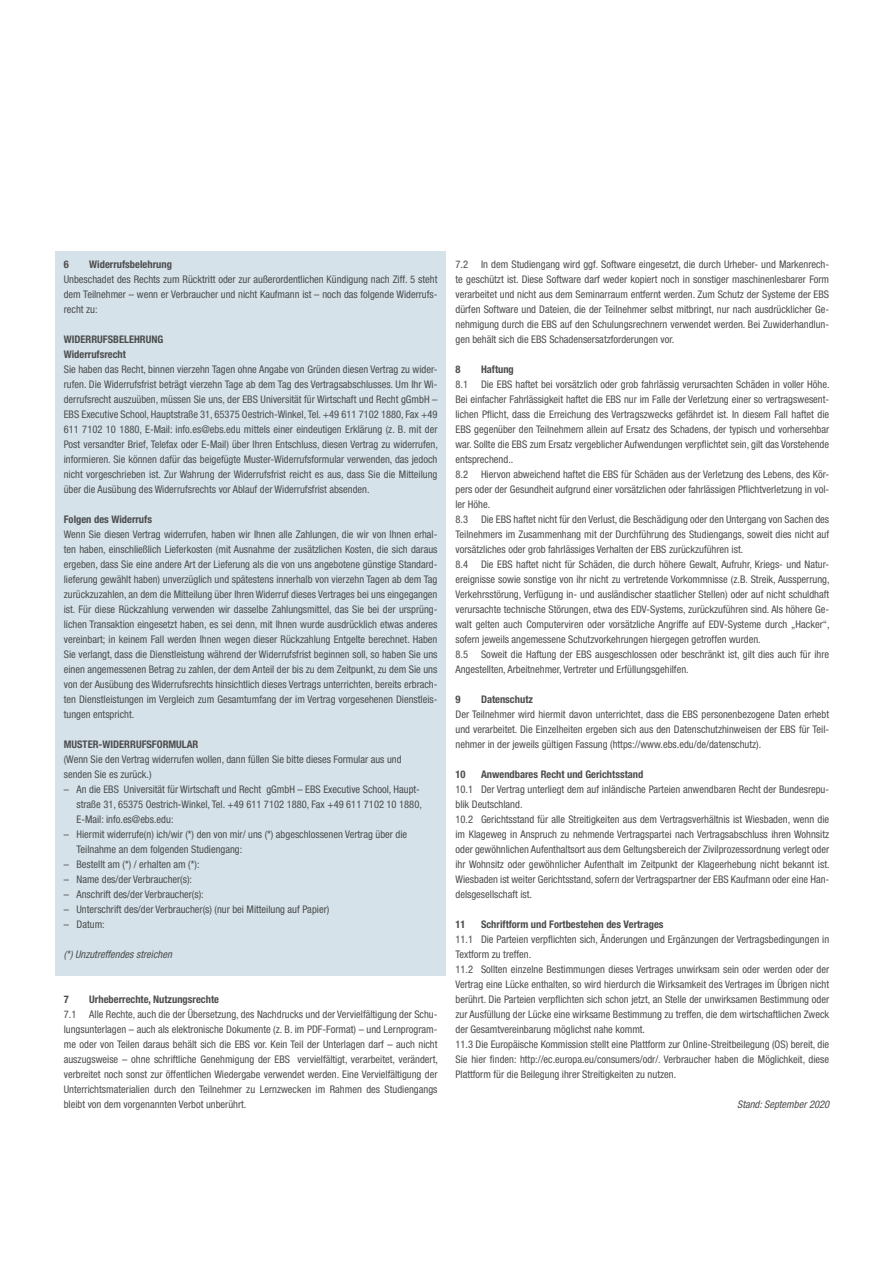
<style>
.page{position:relative;width:893px;height:1263px;background:#fff}
.page>*{position:absolute;margin:0;border:0;box-sizing:border-box;transform-origin:0 0}
.t1{font:condensed 10.5px/15px "Helvetica Neue";color:#4b4c4d;text-align:justify}
.t2{font:700 condensed 10.5px "Helvetica Neue";color:#4b4c4d}
.t3{font:italic condensed 10.5px "Helvetica Neue";color:#4b4c4d}
</style>
<div class="page">
<div style="left:55px;top:251px;width:391px;height:724px;background:#d5e2e9"></div>
<p class="t2" style="left:64px;top:257px;width:7px">6</p>
<p class="t2" style="left:89px;top:257px;width:84px">Widerrufsbelehrung</p>
<p class="t1" style="left:64px;top:271px;width:375px">Unbeschadet des Rechts zum Rücktritt oder zur außerordentlichen Kündigung nach Ziff. 5 steht dem Teilnehmer – wenn er Verbraucher und nicht Kaufmann ist – noch das folgende Widerrufs&shy;recht zu:</p>
<p class="t2" style="left:64px;top:332px;width:101px">WIDERRUFSBELEHRUNG</p>
<p class="t2" style="left:64px;top:347px;width:64px">Widerrufsrecht</p>
<p class="t1" style="left:64px;top:361px;width:376px">Sie haben das Recht, binnen vierzehn Tagen ohne Angabe von Gründen diesen Vertrag zu wider&shy;rufen. Die Widerrufsfrist beträgt vierzehn Tage ab dem Tag des Vertragsabschlusses. Um Ihr Wi&shy;derrufsrecht auszuüben, müssen Sie uns, der EBS Universität für Wirtschaft und Recht gGmbH – EBS Executive School, Hauptstraße 31, 65375 Oestrich-Winkel, Tel. +49 611 7102 1880, Fax +49<br>611 7102 10 1880, E-Mail: info.es@ebs.edu mittels einer eindeutigen Erklärung (z. B. mit der Post versandter Brief, Telefax oder E-Mail) über Ihren Entschluss, diesen Vertrag zu widerrufen, informieren. Sie können dafür das beigefügte Muster-Widerrufsformular verwenden, das jedoch nicht vorgeschrieben ist. Zur Wahrung der Widerrufsfrist reicht es aus, dass Sie die Mitteilung über die Ausübung des Widerrufsrechts vor Ablauf der Widerrufsfrist absenden.</p>
<p class="t2" style="left:64px;top:512px;width:90px">Folgen des Widerrufs</p>
<p class="t1" style="left:64px;top:526px;width:375px">Wenn Sie diesen Vertrag widerrufen, haben wir Ihnen alle Zahlungen, die wir von Ihnen erhal&shy;ten haben, einschließlich Lieferkosten (mit Ausnahme der zusätzlichen Kosten, die sich daraus ergeben, dass Sie eine andere Art der Lieferung als die von uns angebotene günstige Standard&shy;lieferung gewählt haben) unverzüglich und spätestens innerhalb von vierzehn Tagen ab dem Tag zurückzuzahlen, an dem die Mitteilung über Ihren Widerruf dieses Vertrages bei uns eingegangen ist. Für diese Rückzahlung verwenden wir dasselbe Zahlungsmittel, das Sie bei der ursprüng&shy;lichen Transaktion eingesetzt haben, es sei denn, mit Ihnen wurde ausdrücklich etwas anderes vereinbart; in keinem Fall werden Ihnen wegen dieser Rückzahlung Entgelte berechnet. Haben Sie verlangt, dass die Dienstleistung während der Widerrufsfrist beginnen soll, so haben Sie uns einen angemessenen Betrag zu zahlen, der dem Anteil der bis zu dem Zeitpunkt, zu dem Sie uns von der Ausübung des Widerrufsrechts hinsichtlich dieses Vertrags unterrichten, bereits erbrach&shy;ten Dienstleistungen im Vergleich zum Gesamtumfang der im Vertrag vorgesehenen Dienstleis&shy;tungen entspricht.</p>
<p class="t2" style="left:64px;top:737px;width:136px">MUSTER-WIDERRUFSFORMULAR</p>
<p class="t1" style="left:64px;top:751px;width:339px">(Wenn Sie den Vertrag widerrufen wollen, dann füllen Sie bitte dieses Formular aus und senden Sie es zurück.)</p>
<p class="t1" style="left:77px;top:781px;width:347px;text-align:left;text-indent:-13px">– An die EBS Universität für Wirtschaft und Recht gGmbH – EBS Executive School, Haupt&shy;straße 31, 65375 Oestrich-Winkel, Tel. +49 611 7102 1880, Fax +49 611 7102 10 1880,<br>E-Mail: info.es@ebs.edu:</p>
<p class="t1" style="left:77px;top:826px;width:332px;text-indent:-13px">– Hiermit widerrufe(n) ich/wir (*) den von mir/ uns (*) abgeschlossenen Vertrag über die<br>Teilnahme an dem folgenden Studiengang:</p>
<p class="t1" style="left:64px;top:856px;width:137px">– Bestellt am (*) / erhalten am (*):</p>
<p class="t1" style="left:64px;top:871px;width:130px">– Name des/der Verbraucher(s):</p>
<p class="t1" style="left:64px;top:886px;width:142px">– Anschrift des/der Verbraucher(s):</p>
<p class="t1" style="left:64px;top:901px;width:267px">– Unterschrift des/der Verbraucher(s) (nur bei Mitteilung auf Papier)</p>
<p class="t1" style="left:64px;top:916px;width:43px">– Datum:</p>
<p class="t3" style="left:64px;top:948px;width:110px">(*) Unzutreffendes streichen</p>
<p class="t2" style="left:64px;top:992px;width:7px">7</p>
<p class="t2" style="left:89px;top:992px;width:131px">Urheberrechte, Nutzungsrechte</p>
<p class="t1" style="left:64px;top:1006px;width:376px">7.1 Alle Rechte, auch die der Übersetzung, des Nachdrucks und der Vervielfältigung der Schu&shy;lungsunterlagen – auch als elektronische Dokumente (z. B. im PDF-Format) – und Lernprogram&shy;me oder von Teilen daraus behält sich die EBS vor. Kein Teil der Unterlagen darf – auch nicht auszugsweise – ohne schriftliche Genehmigung der EBS vervielfältigt, verarbeitet, verändert, verbreitet noch sonst zur öffentlichen Wiedergabe verwendet werden. Eine Vervielfältigung der Unterrichtsmaterialien durch den Teilnehmer zu Lernzwecken im Rahmen des Studiengangs bleibt von dem vorgenannten Verbot unberührt.</p>
<p class="t1" style="left:455px;top:256px;width:375px">7.2 In dem Studiengang wird ggf. Software eingesetzt, die durch Urheber- und Markenrech&shy;te geschützt ist. Diese Software darf weder kopiert noch in sonstiger maschinenlesbarer Form verarbeitet und nicht aus dem Seminarraum entfernt werden. Zum Schutz der Systeme der EBS dürfen Software und Dateien, die der Teilnehmer selbst mitbringt, nur nach ausdrücklicher Ge&shy;nehmigung durch die EBS auf den Schulungsrechnern verwendet werden. Bei Zuwiderhandlun&shy;gen behält sich die EBS Schadensersatzforderungen vor.</p>
<p class="t2" style="left:455px;top:363px;width:7px">8</p>
<p class="t2" style="left:481px;top:363px;width:34px">Haftung</p>
<p class="t1" style="left:455px;top:376px;width:376px">8.1 Die EBS haftet bei vorsätzlich oder grob fahrlässig verursachten Schäden in voller Höhe.<br>Bei einfacher Fahrlässigkeit haftet die EBS nur im Falle der Verletzung einer so vertragswesent&shy;lichen Pflicht, dass die Erreichung des Vertragszwecks gefährdet ist. In diesem Fall haftet die EBS gegenüber den Teilnehmern allein auf Ersatz des Schadens, der typisch und vorhersehbar war. Sollte die EBS zum Ersatz vergeblicher Aufwendungen verpflichtet sein, gilt das Vorstehende entsprechend..</p>
<p class="t1" style="left:455px;top:466px;width:375px">8.2 Hiervon abweichend haftet die EBS für Schäden aus der Verletzung des Lebens, des Kör&shy;pers oder der Gesundheit aufgrund einer vorsätzlichen oder fahrlässigen Pflichtverletzung in vol&shy;ler Höhe.</p>
<p class="t1" style="left:455px;top:511px;width:375px">8.3 Die EBS haftet nicht für den Verlust, die Beschädigung oder den Untergang von Sachen des Teilnehmers im Zusammenhang mit der Durchführung des Studiengangs, soweit dies nicht auf vorsätzliches oder grob fahrlässiges Verhalten der EBS zurückzuführen ist.</p>
<p class="t1" style="left:455px;top:556px;width:376px">8.4 Die EBS haftet nicht für Schäden, die durch höhere Gewalt, Aufruhr, Kriegs- und Natur&shy;ereignisse sowie sonstige von ihr nicht zu vertretende Vorkommnisse (z.B. Streik, Aussperrung, Verkehrsstörung, Verfügung in- und ausländischer staatlicher Stellen) oder auf nicht schuldhaft verursachte technische Störungen, etwa des EDV-Systems, zurückzuführen sind. Als höhere Ge&shy;walt gelten auch Computerviren oder vorsätzliche Angriffe auf EDV-Systeme durch „Hacker“, sofern jeweils angemessene Schutzvorkehrungen hiergegen getroffen wurden.</p>
<p class="t1" style="left:455px;top:646px;width:375px">8.5 Soweit die Haftung der EBS ausgeschlossen oder beschränkt ist, gilt dies auch für ihre<br>Angestellten, Arbeitnehmer, Vertreter und Erfüllungsgehilfen.</p>
<p class="t2" style="left:455px;top:693px;width:7px">9</p>
<p class="t2" style="left:481px;top:693px;width:53px">Datenschutz</p>
<p class="t1" style="left:455px;top:706px;width:375px">Der Teilnehmer wird hiermit davon unterrichtet, dass die EBS personenbezogene Daten erhebt und verarbeitet. Die Einzelheiten ergeben sich aus den Datenschutzhinweisen der EBS für Teil&shy;nehmer in der jeweils gültigen Fassung (https://www.ebs.edu/de/datenschutz).</p>
<p class="t2" style="left:455px;top:768px;width:12px">10</p>
<p class="t2" style="left:481px;top:768px;width:164px">Anwendbares Recht und Gerichtsstand</p>
<p class="t1" style="left:455px;top:781px;width:375px">10.1 Der Vertrag unterliegt dem auf inländische Parteien anwendbaren Recht der Bundesrepu&shy;blik Deutschland.</p>
<p class="t1" style="left:455px;top:811px;width:376px">10.2 Gerichtsstand für alle Streitigkeiten aus dem Vertragsverhältnis ist Wiesbaden, wenn die im Klageweg in Anspruch zu nehmende Vertragspartei nach Vertragsabschluss ihren Wohnsitz oder gewöhnlichen Aufenthaltsort aus dem Geltungsbereich der Zivilprozessordnung verlegt oder ihr Wohnsitz oder gewöhnlicher Aufenthalt im Zeitpunkt der Klageerhebung nicht bekannt ist.<br>Wiesbaden ist weiter Gerichtsstand, sofern der Vertragspartner der EBS Kaufmann oder eine Han&shy;delsgesellschaft ist.</p>
<p class="t2" style="left:455px;top:918px;width:12px">11</p>
<p class="t2" style="left:481px;top:918px;width:184px">Schriftform und Fortbestehen des Vertrages</p>
<p class="t1" style="left:455px;top:931px;width:375px">11.1 Die Parteien verpflichten sich, Änderungen und Ergänzungen der Vertragsbedingungen in<br>Textform zu treffen.</p>
<p class="t1" style="left:455px;top:961px;width:375px">11.2 Sollten einzelne Bestimmungen dieses Vertrages unwirksam sein oder werden oder der Vertrag eine Lücke enthalten, so wird hierdurch die Wirksamkeit des Vertrages im Übrigen nicht berührt. Die Parteien verpflichten sich schon jetzt, an Stelle der unwirksamen Bestimmung oder zur Ausfüllung der Lücke eine wirksame Bestimmung zu treffen, die dem wirtschaftlichen Zweck der Gesamtvereinbarung möglichst nahe kommt.</p>
<p class="t1" style="left:455px;top:1036px;width:375px">11.3 Die Europäische Kommission stellt eine Plattform zur Online-Streitbeilegung (OS) bereit, die Sie hier finden: http://ec.europa.eu/consumers/odr/. Verbraucher haben die Möglichkeit, diese Plattform für die Beilegung ihrer Streitigkeiten zu nutzen.</p>
<p class="t3" style="left:737px;top:1098px;width:94px">Stand: September 2020</p>
</div>
